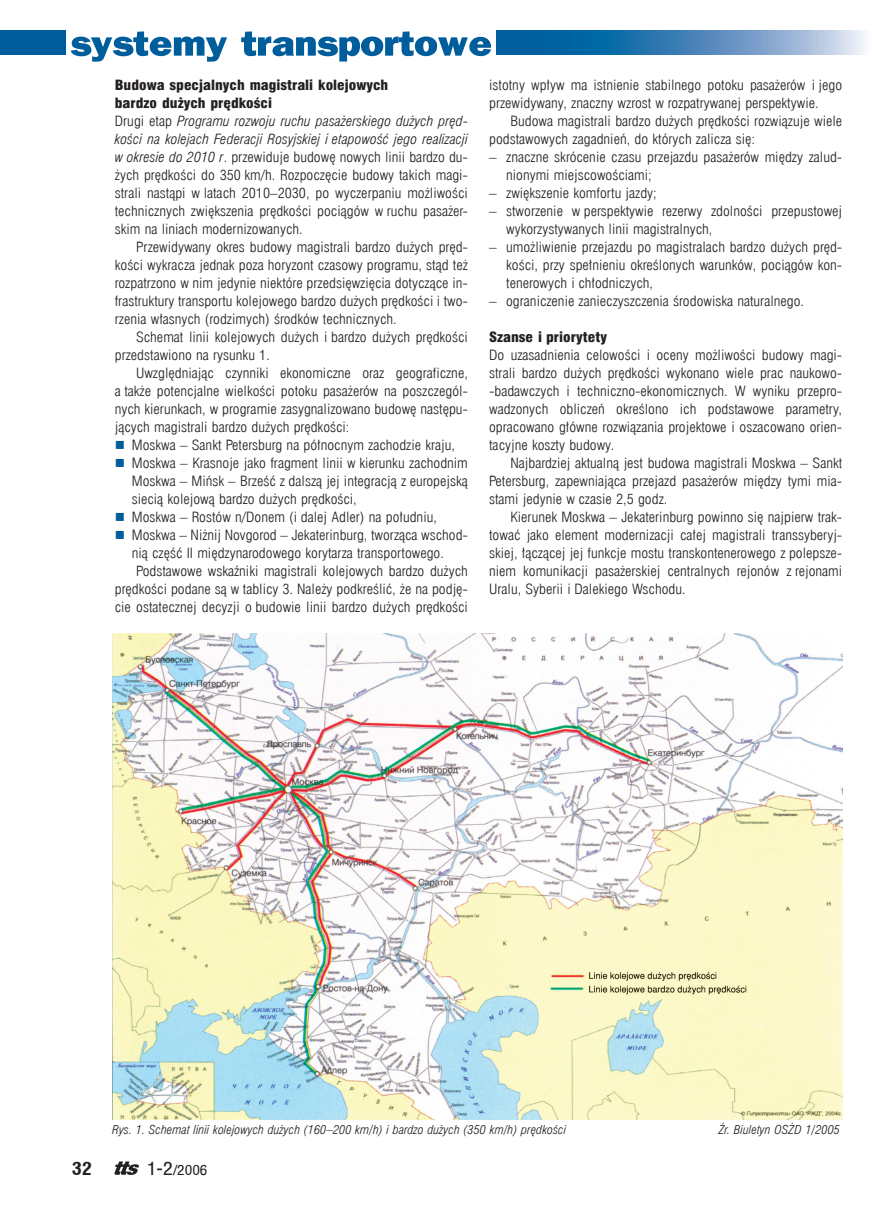
<style>
.page{position:relative;width:872px;height:1212px;background:#fff}
.page>*{position:absolute;margin:0;border:0;box-sizing:border-box;transform-origin:0 0}
.t1{font:700 18px "Switzerland Condpl";color:#231f20;scale:1.1 1}
.t2{font:13.8px/18px "Swis 721 Lt Cn EU Normal";color:#231f20;text-align:justify;scale:1.1 1}
.t3{font:13.8px/18px "Swis 721 Lt Cn EU Italic";color:#231f20;scale:1.1 1}
.t4{font:13.8px/18px "Swis 721 Blk Cn EU Normal";color:#231f20;scale:1.1 1}
.t5{font:13.8px "Switzerland Condpl";color:#231f20;scale:1.1 1}
.t6{font:12px "Swis 721 Lt Cn EU Italic";color:#231f20;scale:1.1 1}
.s1{font-family:"Swis 721 Lt Cn EU Normal"}
.s2{font-family:"Swis 721 Lt Cn EU Italic"}
.s3{color:#005d9c}
.s4{font-size:18px}
</style>
<div class="page">
<div style="left:0;top:30px;width:66px;height:25px;background:#005d9c"></div>
<svg style="left:496px;top:30px;width:369px;height:25px;background:#4e8bbb"></svg>
<svg style="left:115px;top:1161px;width:24px;height:14px"></svg>
<svg style="left:71px;top:31px;width:420px;height:31px"></svg>
<img style="left:113px;top:634px;width:729px;height:485px">
<p class="t4" style="left:115px;top:77px;width:250px">Budowa specjalnych magistrali kolejowych bardzo dużych prędkości</p>
<p class="t3" style="left:115px;top:112px;width:322px"><span class="s1">Drugi etap</span> Programu rozwoju ruchu pasażerskiego dużych pręd&shy;kości na kolejach Federacji Rosyjskiej i etapowość jego realizacji</p>
<p class="t2" style="left:115px;top:148px;width:322px"><span class="s2">w okresie do 2010 r</span>. przewiduje budowę nowych linii bardzo du&shy;żych prędkości do 350 km/h. Rozpoczęcie budowy takich magi&shy;strali nastąpi w latach 2010–2030, po wyczerpaniu możliwości technicznych zwiększenia prędkości pociągów w ruchu pasażer&shy;skim na liniach modernizowanych.</p>
<p class="t2" style="left:115px;top:238px;width:322px;text-indent:21px">Przewidywany okres budowy magistrali bardzo dużych pręd&shy;kości wykracza jednak poza horyzont czasowy programu, stąd też rozpatrzono w nim jedynie niektóre przedsięwzięcia dotyczące in&shy;frastruktury transportu kolejowego bardzo dużych prędkości i two&shy;rzenia własnych (rodzimych) środków technicznych.</p>
<p class="t2" style="left:115px;top:328px;width:322px;text-indent:21px">Schemat linii kolejowych dużych i bardzo dużych prędkości przedstawiono na rysunku 1.</p>
<p class="t2" style="left:115px;top:364px;width:322px;text-indent:21px">Uwzględniając czynniki ekonomiczne oraz geograficzne, a także potencjalne wielkości potoku pasażerów na poszczegól&shy;nych kierunkach, w programie zasygnalizowano budowę następu&shy;jących magistrali bardzo dużych prędkości:</p>
<p class="t2" style="left:115px;top:436px;width:311px"><span class="s3">■</span> Moskwa – Sankt Petersburg na północnym zachodzie kraju,</p>
<p class="t2" style="left:132px;top:454px;width:307px;text-indent:-17px"><span class="s3">■</span> Moskwa – Krasnoje jako fragment linii w kierunku zachodnim Moskwa – Mińsk – Brześć z dalszą jej integracją z europejską siecią kolejową bardzo dużych prędkości,</p>
<p class="t2" style="left:115px;top:508px;width:294px"><span class="s3">■</span> Moskwa – Rostów n/Donem (i dalej Adler) na południu,</p>
<p class="t2" style="left:115px;top:526px;width:322px"><span class="s3">■</span> Moskwa – Niżnij Novgorod – Jekaterinburg, tworząca wschod-</p>
<p class="t2" style="left:132px;top:544px;width:285px">nią część II międzynarodowego korytarza transportowego.</p>
<p class="t2" style="left:136px;top:562px;width:303px">Podstawowe wskaźniki magistrali kolejowych bardzo dużych</p>
<p class="t2" style="left:115px;top:580px;width:322px">prędkości podane są w tablicy 3. Należy podkreślić, że na podję-</p>
<p class="t2" style="left:115px;top:598px;width:322px">cie ostatecznej decyzji o budowie linii bardzo dużych prędkości</p>
<p class="t2" style="left:489px;top:76px;width:322px">istotny wpływ ma istnienie stabilnego potoku pasażerów i jego przewidywany, znaczny wzrost w rozpatrywanej perspektywie.</p>
<p class="t2" style="left:489px;top:112px;width:322px;text-indent:21px">Budowa magistrali bardzo dużych prędkości rozwiązuje wiele podstawowych zagadnień, do których zalicza się:</p>
<p class="t2" style="left:506px;top:148px;width:307px;text-indent:-17px">– znaczne skrócenie czasu przejazdu pasażerów między zalud&shy;nionymi miejscowościami;</p>
<p class="t2" style="left:489px;top:184px;width:154px">– zwiększenie komfortu jazdy;</p>
<p class="t2" style="left:506px;top:202px;width:307px;text-indent:-17px">– stworzenie w perspektywie rezerwy zdolności przepustowej wykorzystywanych linii magistralnych,</p>
<p class="t2" style="left:506px;top:238px;width:307px;text-indent:-17px">– umożliwienie przejazdu po magistralach bardzo dużych pręd&shy;kości, przy spełnieniu określonych warunków, pociągów kon&shy;tenerowych i chłodniczych,</p>
<p class="t2" style="left:489px;top:292px;width:288px">– ograniczenie zanieczyszczenia środowiska naturalnego.</p>
<p class="t4" style="left:489px;top:329px;width:109px">Szanse i priorytety</p>
<p class="t2" style="left:489px;top:346px;width:322px">Do uzasadnienia celowości i oceny możliwości budowy magi-</p>
<p class="t2" style="left:489px;top:364px;width:321px">strali bardzo dużych prędkości wykonano wiele prac naukowo-</p>
<p class="t2" style="left:494px;top:382px;width:318px">badawczych i techniczno-ekonomicznych. W wyniku przepro-</p>
<p class="t2" style="left:489px;top:400px;width:322px">wadzonych obliczeń określono ich podstawowe parametry,</p>
<p class="t2" style="left:489px;top:418px;width:322px">opracowano główne rozwiązania projektowe i oszacowano orien-</p>
<p class="t2" style="left:489px;top:436px;width:115px">tacyjne koszty budowy.</p>
<p class="t2" style="left:510px;top:454px;width:303px">Najbardziej aktualną jest budowa magistrali Moskwa – Sankt</p>
<p class="t2" style="left:489px;top:472px;width:322px">Petersburg, zapewniająca przejazd pasażerów między tymi mia-</p>
<p class="t2" style="left:489px;top:490px;width:163px">stami jedynie w czasie 2,5 godz.</p>
<p class="t2" style="left:510px;top:508px;width:303px">Kierunek Moskwa – Jekaterinburg powinno się najpierw trak-</p>
<p class="t2" style="left:489px;top:526px;width:322px">tować jako element modernizacji całej magistrali transsyberyj-</p>
<p class="t2" style="left:489px;top:544px;width:322px">skiej, łączącej jej funkcje mostu transkontenerowego z polepsze-</p>
<p class="t2" style="left:489px;top:562px;width:322px">niem komunikacji pasażerskiej centralnych rejonów z rejonami</p>
<p class="t2" style="left:489px;top:580px;width:180px">Uralu, Syberii i Dalekiego Wschodu.</p>
<p class="t6" style="left:112px;top:1122px;width:414px">Rys. 1. Schemat linii kolejowych dużych (160–200 km/h) i bardzo dużych (350 km/h) prędkości</p>
<p class="t6" style="left:719px;top:1122px;width:112px">Źr. Biuletyn OSŻD 1/2005</p>
<h1 class="t1" style="left:72px;top:1157px;width:20px">32</h1>
<p class="t5" style="left:147px;top:1160px;width:57px"><span class="s4">1-2</span>/2006</p>
</div>
